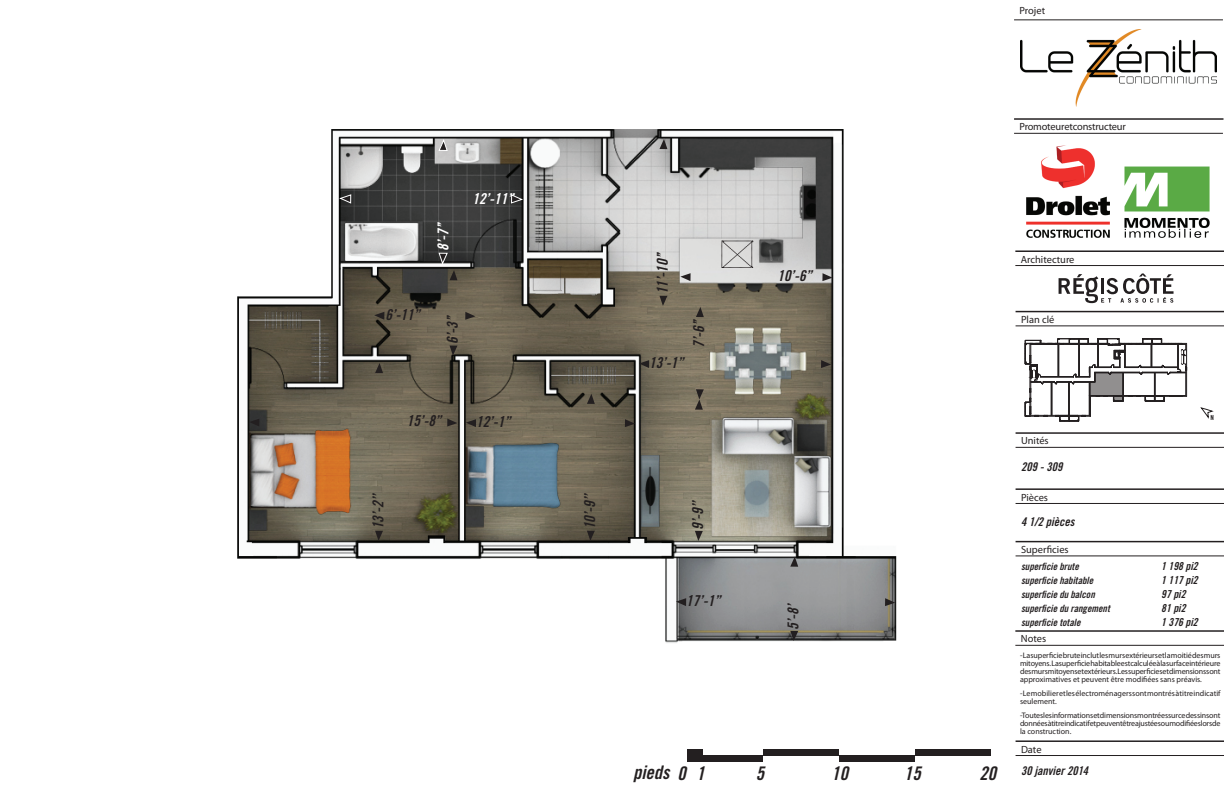
<style>
.page{position:relative;width:1224px;height:792px;background:#fff}
.page>*{position:absolute;margin:0;border:0;box-sizing:border-box;transform-origin:0 0}
.t1{font:18.8px "Trade Gothic LT Std Bd Cn 20 Obl";color:#231f20}
.t2{font:15px "Trade Gothic LT Std Bd Cn 20 Obl";color:#231f20}
.t3{font:15px "Trade Gothic LT Std Bd Cn 20 Obl";color:#fff}
.t4{font:12px "Trade Gothic LT Std Bd Cn 20 Obl";color:#231f20}
.t5{font:11px/14px "Trade Gothic LT Std Bd Cn 20 Obl";color:#231f20}
.t6{font:10.4px "Myriad Pro";color:#231f20}
.t7{font:10.4px "Myriad Pro";letter-spacing:-.02em;color:#231f20}
.t8{font:10px/14px "Trade Gothic LT Std Bd Cn 20 Obl";color:#231f20}
.t9{font:8px/8px "Myriad Pro";color:#231f20;text-align:justify}
.t10{font:7px "Trade Gothic LT Std Bd Cn 20";color:#231f20}
</style>
<div class="page">
<img style="left:237px;top:129px;width:660px;height:514px">
<div style="left:688px;top:749px;width:15px;height:7px;background:#231f20"></div>
<div style="left:688px;top:755px;width:75px;height:7px;background:#231f20"></div>
<div style="left:839px;top:756px;width:76px;height:6px;background:#231f20"></div>
<div style="left:763px;top:749px;width:76px;height:7px;background:#231f20"></div>
<div style="left:915px;top:749px;width:75px;height:7px;background:#231f20"></div>
<svg style="left:1059px;top:273px;width:115px;height:30px"></svg>
<hr style="left:1014px;top:20px;width:209px;height:1px;background:#231f20">
<img style="left:1020px;top:29px;width:197px;height:77px">
<hr style="left:1014px;top:118px;width:210px;height:2px;background:#231f20">
<hr style="left:1015px;top:250px;width:209px;height:2px;background:#231f20">
<hr style="left:1015px;top:630px;width:209px;height:2px;background:#231f20">
<hr style="left:1016px;top:740px;width:208px;height:2px;background:#231f20">
<hr style="left:1016px;top:488px;width:208px;height:2px;background:#231f20">
<hr style="left:1016px;top:432px;width:208px;height:2px;background:#231f20">
<hr style="left:1016px;top:311px;width:208px;height:1px;background:#231f20">
<hr style="left:1016px;top:541px;width:208px;height:1px;background:#231f20">
<hr style="left:1014px;top:133px;width:209px;height:1px;background:#231f20">
<hr style="left:1015px;top:265px;width:209px;height:1px;background:#231f20">
<hr style="left:1015px;top:645px;width:209px;height:1px;background:#231f20">
<hr style="left:1016px;top:755px;width:208px;height:1px;background:#231f20">
<hr style="left:1016px;top:503px;width:208px;height:1px;background:#231f20">
<hr style="left:1016px;top:447px;width:208px;height:1px;background:#231f20">
<hr style="left:1016px;top:326px;width:208px;height:1px;background:#231f20">
<hr style="left:1016px;top:556px;width:208px;height:1px;background:#231f20">
<img style="left:1027px;top:145px;width:82px;height:92px">
<img style="left:1124px;top:166px;width:86px;height:72px">
<svg style="left:1201px;top:407px;width:12px;height:12px"></svg>
<svg style="left:1025px;top:338px;width:162px;height:84px"></svg>
<svg style="left:722px;top:241px;width:31px;height:27px"></svg>
<svg style="left:339px;top:194px;width:13px;height:10px"></svg>
<svg style="left:511px;top:193px;width:12px;height:11px"></svg>
<svg style="left:438px;top:139px;width:11px;height:13px"></svg>
<svg style="left:676px;top:598px;width:10px;height:8px"></svg>
<svg style="left:885px;top:598px;width:10px;height:8px"></svg>
<svg style="left:790px;top:631px;width:8px;height:10px"></svg>
<svg style="left:790px;top:557px;width:8px;height:10px"></svg>
<svg style="left:695px;top:531px;width:8px;height:10px"></svg>
<svg style="left:695px;top:389px;width:9px;height:21px"></svg>
<svg style="left:696px;top:307px;width:8px;height:10px"></svg>
<svg style="left:660px;top:296px;width:7px;height:10px"></svg>
<svg style="left:659px;top:139px;width:8px;height:10px"></svg>
<svg style="left:639px;top:360px;width:10px;height:8px"></svg>
<svg style="left:821px;top:360px;width:10px;height:8px"></svg>
<svg style="left:466px;top:419px;width:10px;height:8px"></svg>
<svg style="left:625px;top:419px;width:10px;height:8px"></svg>
<svg style="left:249px;top:419px;width:10px;height:8px"></svg>
<svg style="left:447px;top:419px;width:10px;height:8px"></svg>
<svg style="left:680px;top:273px;width:11px;height:8px"></svg>
<svg style="left:822px;top:273px;width:11px;height:8px"></svg>
<svg style="left:587px;top:531px;width:8px;height:10px"></svg>
<svg style="left:375px;top:531px;width:8px;height:10px"></svg>
<svg style="left:587px;top:394px;width:8px;height:10px"></svg>
<svg style="left:375px;top:363px;width:8px;height:10px"></svg>
<svg style="left:374px;top:312px;width:10px;height:8px"></svg>
<svg style="left:465px;top:312px;width:10px;height:8px"></svg>
<svg style="left:450px;top:345px;width:7px;height:11px"></svg>
<svg style="left:438px;top:252px;width:19px;height:28px"></svg>
<svg style="left:533px;top:266px;width:29px;height:25px"></svg>
<h3 class="t6" style="left:1020px;top:4px;width:27px">Projet</h3>
<h2 class="t3" style="left:434px;top:251px;width:31px;rotate:-90deg">8’-7’’</h2>
<h2 class="t3" style="left:472px;top:189px;width:43px">12’-11’’</h2>
<h2 class="t2" style="left:385px;top:305px;width:36px">6’-11’’</h2>
<h2 class="t2" style="left:443px;top:344px;width:31px;rotate:-90deg">6’-3’’</h2>
<h2 class="t2" style="left:407px;top:412px;width:36px">15’-8’’</h2>
<h2 class="t2" style="left:476px;top:413px;width:36px">12’-1’’</h2>
<h2 class="t2" style="left:369px;top:529px;width:38px;rotate:-90deg">13’-2’’</h2>
<h2 class="t2" style="left:581px;top:529px;width:38px;rotate:-90deg">10’-9’’</h2>
<h3 class="t7" style="left:1020px;top:121px;width:108px">Promoteur et constructeur</h3>
<h2 class="t2" style="left:653px;top:294px;width:44px;rotate:-90deg">11’-10’’</h2>
<h2 class="t2" style="left:649px;top:353px;width:36px">13’-1’’</h2>
<h2 class="t2" style="left:690px;top:348px;width:31px;rotate:-90deg">7’-6’’</h2>
<h2 class="t2" style="left:689px;top:530px;width:31px;rotate:-90deg">9’-9’’</h2>
<h2 class="t2" style="left:686px;top:592px;width:36px">17’-1’’</h2>
<h2 class="t2" style="left:778px;top:267px;width:36px">10’-6’’</h2>
<h2 class="t2" style="left:784px;top:630px;width:28px;rotate:-90deg">5’-8’</h2>
<h1 class="t1" style="left:633px;top:761px;width:73px">pieds 0 1</h1>
<h1 class="t1" style="left:756px;top:762px;width:10px">5</h1>
<h1 class="t1" style="left:831px;top:762px;width:18px">10</h1>
<h1 class="t1" style="left:904px;top:762px;width:18px">15</h1>
<h1 class="t1" style="left:979px;top:762px;width:18px">20</h1>
<h3 class="t6" style="left:1021px;top:253px;width:55px">Architecture</h3>
<h3 class="t6" style="left:1021px;top:313px;width:35px">Plan clé</h3>
<h3 class="t6" style="left:1021px;top:435px;width:29px">Unités</h3>
<h3 class="t4" style="left:1021px;top:459px;width:43px">209 - 309</h3>
<h3 class="t6" style="left:1021px;top:491px;width:29px">Pièces</h3>
<h3 class="t4" style="left:1021px;top:514px;width:55px">4 1/2 pièces</h3>
<h3 class="t6" style="left:1021px;top:543px;width:49px">Superficies</h3>
<p class="t8" style="left:1021px;top:559px;width:90px">superficie brute superficie habitable superficie du balcon superficie du rangement superficie totale</p>
<p class="t10" style="left:1210px;top:413px;width:5px">N</p>
<h3 class="t5" style="left:1161px;top:560px;width:38px">1 198 pi2<br>1 117 pi2<br>97 pi2<br>81 pi2<br>1 376 pi2</h3>
<h3 class="t6" style="left:1021px;top:633px;width:27px">Notes</h3>
<p class="t9" style="left:1020px;top:651px;width:202px">- La superficie brute inclut les murs extérieurs et la moitié des murs mitoyens. La superficie habitable est calculée à la surface intérieure des murs mitoyens et extérieurs. Les superficies et dimensions sont approximatives et peuvent être modifiées sans préavis.</p>
<p class="t9" style="left:1020px;top:689px;width:202px">- Le mobilier et les électroménagers sont montrés à titre indicatif seulement.</p>
<p class="t9" style="left:1020px;top:711px;width:202px">-Toutes les informations et dimensions montrées sur ce dessin sont données à titre indicatif et peuvent être ajustées ou modifiées lors de la construction.</p>
<h3 class="t6" style="left:1021px;top:743px;width:22px">Date</h3>
<h3 class="t4" style="left:1021px;top:763px;width:69px">30 janvier 2014</h3>
</div>
